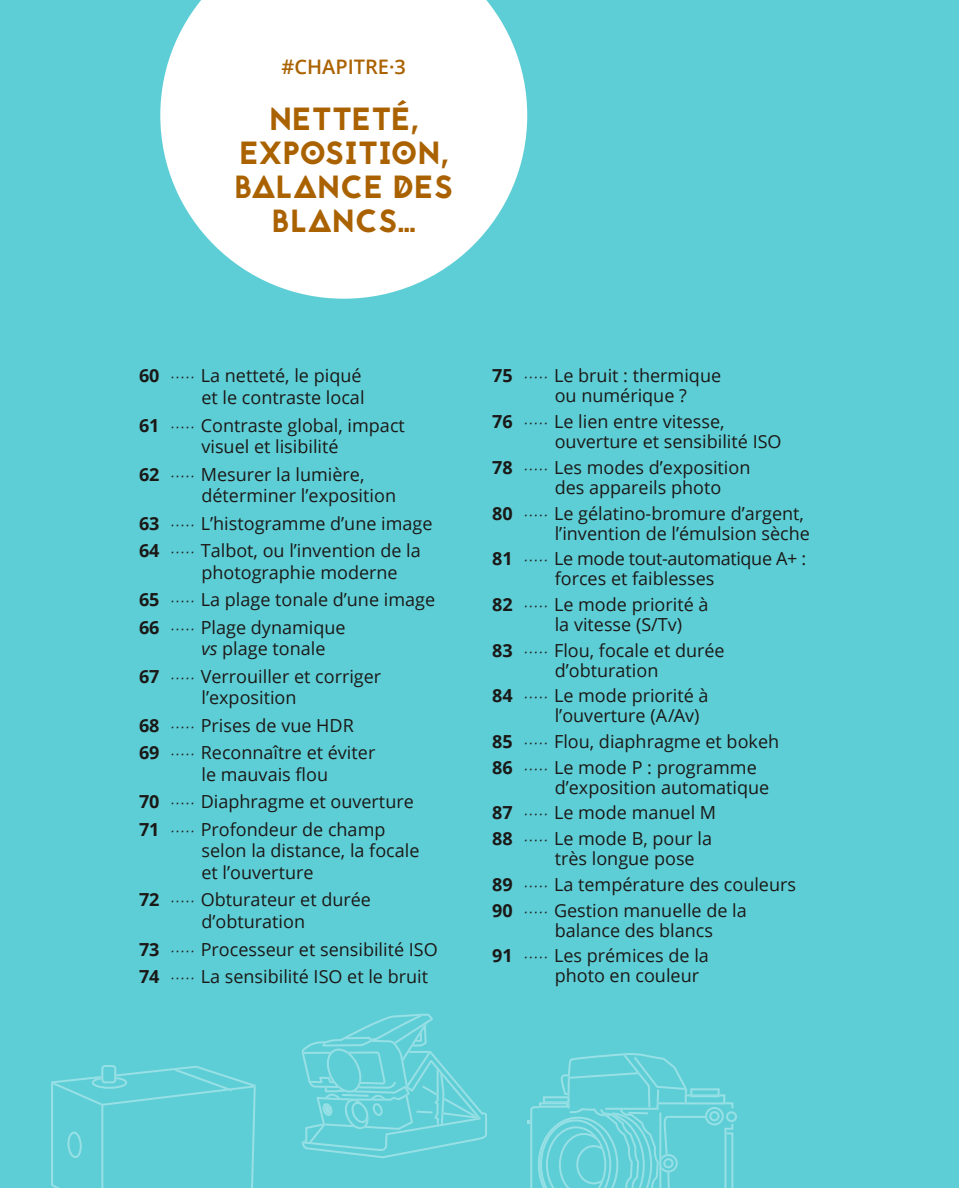
<style>
.page{position:relative;width:959px;height:1188px;background:#fff}
.page>*{position:absolute;margin:0;border:0;box-sizing:border-box;transform-origin:0 0}
.t1{font:32px/34px "Jaapokkienchance";letter-spacing:.01em;color:#aa6200;text-align:center}
.t2{font:600 20px "Open Sans";color:#aa6200}
.t3{font:18px/27.4px "Open Sans";color:#1b1917}
.s1{font-weight:700}
.s2{font-family:"Univers LT Std";font-weight:300;font-style:italic}
.s3{font-style:italic}
</style>
<div class="page">
<div style="left:0;top:0;width:958px;height:1188px;background:#5eced6"></div>
<svg style="left:160px;top:0;width:367px;height:299px;fill:#fff"></svg>
<svg style="left:527px;top:1053px;width:209px;height:135px"></svg>
<svg style="left:301px;top:1014px;width:186px;height:144px"></svg>
<svg style="left:51px;top:1065px;width:205px;height:123px"></svg>
<p class="t2" style="left:281px;top:53px;width:126px">#CHAPITRE·3</p>
<h1 class="t1" style="left:235px;top:102px;width:219px">NETTETÉ,<br>EXPOSITION,<br>BALANCE DES<br>BLANCS…</h1>
<p class="t3" style="left:139px;top:365px;width:227px;line-height:21.8px;text-align:right"><span class="s1">60</span> <span class="s2">·····</span> la netteté, le piqué et le contraste local</p>
<p class="t3" style="left:139px;top:414px;width:267px;line-height:21.8px;text-align:center"><span class="s1">61</span> <span class="s2">·····</span> Contraste global, impact visuel et lisibilité</p>
<p class="t3" style="left:201px;top:463px;width:196px;line-height:21.8px;text-indent:-62px"><span class="s1">62</span> <span class="s2">·····</span> Mesurer la lumière, déterminer l’exposition</p>
<p class="t3" style="left:139px;top:509px;width:295px"><span class="s1">63</span> <span class="s2">·····</span> l’histogramme d’une image<br><span class="s1">64</span> <span class="s2">·····</span> talbot, ou l’invention de la</p>
<p class="t3" style="left:139px;top:558px;width:297px;text-indent:62px">photographie moderne<br><span class="s1">65</span> <span class="s2">·····</span> la plage tonale d’une image<br><span class="s1">66</span> <span class="s2">·····</span> plage dynamique</p>
<p class="t3" style="left:139px;top:635px;width:244px;text-align:center"><span class="s3">vs</span> plage tonale<br><span class="s1">67</span> <span class="s2">·····</span> verrouiller et corriger</p>
<p class="t3" style="left:139px;top:684px;width:238px;text-indent:62px">l’exposition<br><span class="s1">68</span> <span class="s2">·····</span> prises de vue HDr<br><span class="s1">69</span> <span class="s2">·····</span> reconnaître et éviter</p>
<p class="t3" style="left:139px;top:760px;width:276px;text-indent:62px">le mauvais flou<br><span class="s1">70</span> <span class="s2">·····</span> Diaphragme et ouverture<br><span class="s1">71</span> <span class="s2">·····</span> profondeur de champ</p>
<p class="t3" style="left:201px;top:839px;width:219px;line-height:21.8px">selon la distance, la focale et l’ouverture</p>
<p class="t3" style="left:139px;top:888px;width:233px;line-height:21.8px;text-align:center"><span class="s1">72</span> <span class="s2">·····</span> obturateur et durée d’obturation</p>
<p class="t3" style="left:139px;top:935px;width:300px"><span class="s1">73</span> <span class="s2">·····</span> processeur et sensibilité iso<br><span class="s1">74</span> <span class="s2">·····</span> la sensibilité iso et le bruit</p>
<p class="t3" style="left:554px;top:365px;width:168px;line-height:20px;text-indent:-62px"><span class="s1">75</span> <span class="s2">·····</span> Le bruit : thermique ou numérique ?</p>
<p class="t3" style="left:554px;top:411px;width:228px;line-height:20px;text-indent:-62px"><span class="s1">76</span> <span class="s2">·····</span> le lien entre vitesse, ouverture et sensibilité iso</p>
<p class="t3" style="left:554px;top:457px;width:197px;line-height:20px;text-indent:-62px"><span class="s1">78</span> <span class="s2">·····</span> les modes d’exposition des appareils photo</p>
<p class="t3" style="left:554px;top:502px;width:256px;line-height:20px;text-indent:-62px"><span class="s1">80</span> <span class="s2">·····</span> le gélatino-bromure d’argent, l’invention de l’émulsion sèche</p>
<p class="t3" style="left:554px;top:548px;width:253px;line-height:20px;text-indent:-62px"><span class="s1">81</span> <span class="s2">·····</span> Le mode tout-automatique a+ : forces et faiblesses</p>
<p class="t3" style="left:554px;top:594px;width:155px;line-height:20px;text-indent:-62px"><span class="s1">82</span> <span class="s2">·····</span> le mode priorité à la vitesse (s/tv)</p>
<p class="t3" style="left:492px;top:640px;width:234px;line-height:20px;text-align:center"><span class="s1">83</span> <span class="s2">·····</span> flou, focale et durée d’obturation</p>
<p class="t3" style="left:554px;top:685px;width:155px;line-height:20px;text-indent:-62px"><span class="s1">84</span> <span class="s2">·····</span> Le mode priorité à l’ouverture (a/av)</p>
<p class="t3" style="left:492px;top:728px;width:288px;line-height:25.6px"><span class="s1">85</span> <span class="s2">·····</span> flou, diaphragme et bokeh<br><span class="s1">86</span> <span class="s2">·····</span> Le mode P : programme</p>
<p class="t3" style="left:492px;top:774px;width:278px;line-height:25.6px;text-indent:62px">d’exposition automatique<br><span class="s1">87</span> <span class="s2">·····</span> le mode manuel M<br><span class="s1">88</span> <span class="s2">·····</span> Le mode B, pour la</p>
<p class="t3" style="left:492px;top:845px;width:305px;line-height:25.6px;text-indent:62px">très longue pose<br><span class="s1">89</span> <span class="s2">·····</span> la température des couleurs<br><span class="s1">90</span> <span class="s2">·····</span> Gestion manuelle de la</p>
<p class="t3" style="left:492px;top:917px;width:222px;line-height:25.6px;text-align:right">balance des blancs<br><span class="s1">91</span> <span class="s2">·····</span> les prémices de la</p>
<p class="t3" style="left:554px;top:961px;width:146px">photo en couleur</p>
</div>
